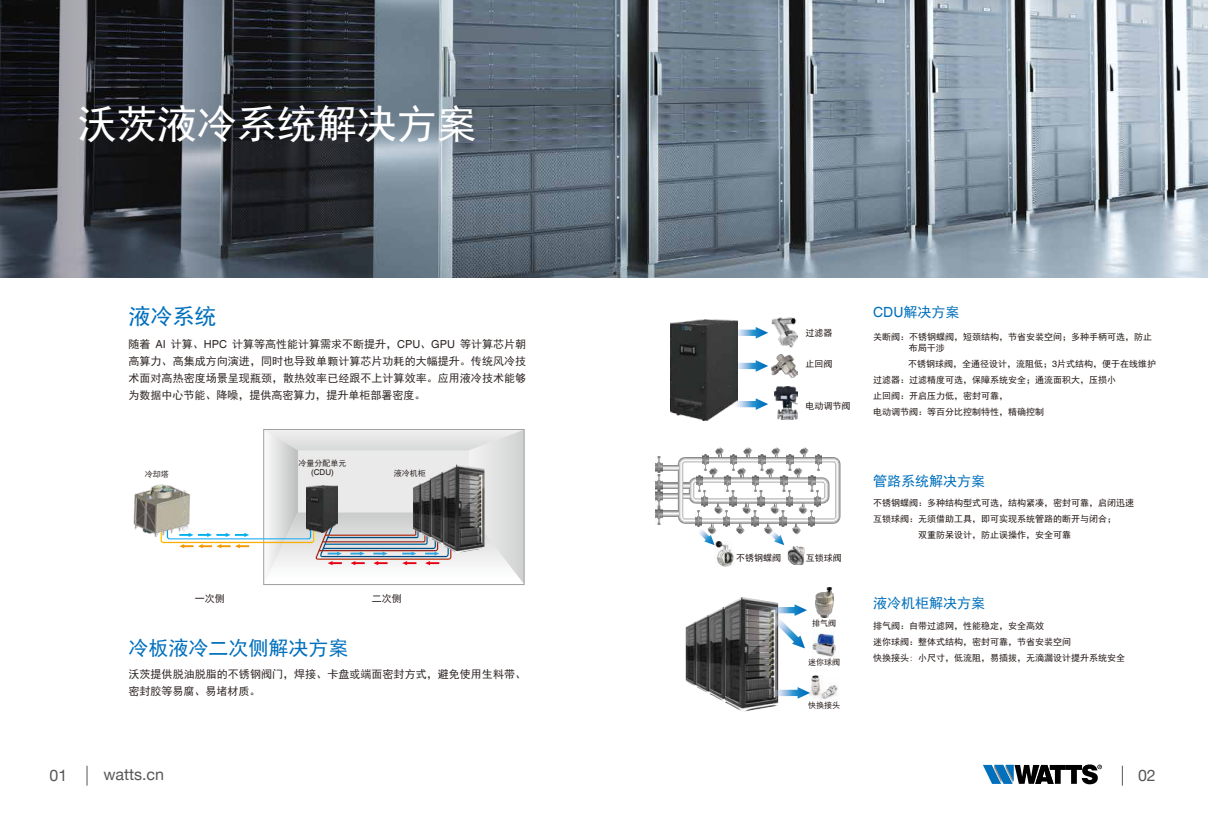
<style>
.page{position:relative;width:1208px;height:825px;background:#fff}
.page>*{position:absolute;margin:0;border:0;box-sizing:border-box;transform-origin:0 0}
.t1{font:40px "Sim Hei";color:#fff}
.t2{font:22px "Sim Hei";color:#0070bd}
.t3{font:20px "Sim Hei";color:#0070bd}
.t4{font:16px "Helvetica Neue LT";letter-spacing:-.01em;color:#595757}
.t5{font:14px "Sim Hei";color:#0070bd}
.t6{font:11px/17px "Sim Hei";letter-spacing:.005em;color:#2f2725;text-align:justify}
.t7{font:10px "Sim Hei";color:#2f2725}
.t8{font:9px/16px "Sim Hei";color:#221815}
.t9{font:8px "Sim Hei";color:#2f2725}
.t10{font:8px "Sim Hei";color:#221815}
.t11{font:8px "Helvetica";color:#221815}
.s1{font-family:"Helvetica"}
</style>
<div class="page">
<img style="left:812px;top:630px;width:24px;height:27px">
<img style="left:810px;top:675px;width:28px;height:24px">
<img style="left:352px;top:0;width:856px;height:277px">
<svg style="left:0;top:0;width:352px;height:277px;background:#34383f"></svg>
<svg style="left:983px;top:764px;width:119px;height:20px"></svg>
<svg style="left:87px;top:766px;width:1px;height:20px"></svg>
<svg style="left:160px;top:429px;width:364px;height:156px"></svg>
<img style="left:413px;top:483px;width:8px;height:50px">
<img style="left:421px;top:478px;width:10px;height:60px">
<img style="left:431px;top:472px;width:12px;height:73px">
<img style="left:443px;top:464px;width:41px;height:89px">
<img style="left:686px;top:621px;width:10px;height:65px">
<img style="left:696px;top:615px;width:13px;height:78px">
<img style="left:709px;top:607px;width:16px;height:94px">
<img style="left:725px;top:597px;width:53px;height:115px">
<svg style="left:767px;top:604px;width:40px;height:44px"></svg>
<svg style="left:737px;top:327px;width:31px;height:12px"></svg>
<svg style="left:737px;top:360px;width:31px;height:12px"></svg>
<svg style="left:737px;top:398px;width:31px;height:12px"></svg>
<svg style="left:770px;top:687px;width:40px;height:12px"></svg>
<img style="left:815px;top:588px;width:18px;height:30px">
<img style="left:133px;top:483px;width:57px;height:54px">
<img style="left:771px;top:318px;width:26px;height:30px">
<img style="left:771px;top:354px;width:26px;height:23px">
<img style="left:775px;top:387px;width:22px;height:33px">
<img style="left:306px;top:486px;width:31px;height:47px">
<img style="left:670px;top:320px;width:67px;height:101px">
<img style="left:715px;top:545px;width:19px;height:21px">
<svg style="left:662px;top:511px;width:14px;height:5px"></svg>
<img style="left:656px;top:475px;width:6px;height:49px">
<svg style="left:662px;top:465px;width:14px;height:5px"></svg>
<img style="left:656px;top:457px;width:6px;height:16px">
<svg style="left:660px;top:483px;width:16px;height:5px"></svg>
<svg style="left:660px;top:493px;width:16px;height:6px"></svg>
<img style="left:788px;top:546px;width:16px;height:19px">
<svg style="left:676px;top:447px;width:164px;height:98px"></svg>
<svg style="left:1122px;top:766px;width:1px;height:20px"></svg>
<h1 class="t1" style="left:77px;top:103px;width:401px">沃茨液冷系统解决方案</h1>
<h2 class="t2" style="left:128px;top:305px;width:89px">液冷系统</h2>
<p class="t6" style="left:128px;top:335px;width:399px">随着 <span class="s1">AI</span> 计算、<span class="s1">HPC</span> 计算等高性能计算需求不断提升，<span class="s1">CPU</span>、<span class="s1">GPU</span> 等计算芯片朝高算力、高集成方向演进，同时也导致单颗计算芯片功耗的大幅提升。传统风冷技术面对高热密度场景呈现瓶颈，散热效率已经跟不上计算效率。应用液冷技术能够为数据中心节能、降噪，提供高密算力，提升单柜部署密度。</p>
<p class="t9" style="left:298px;top:459px;width:49px">冷量分配单元</p>
<p class="t9" style="left:145px;top:471px;width:25px">冷却塔</p>
<p class="t11" style="left:311px;top:468px;width:24px">(CDU)</p>
<p class="t9" style="left:394px;top:469px;width:33px">液冷机柜</p>
<p class="t7" style="left:195px;top:593px;width:31px">一次侧</p>
<p class="t7" style="left:372px;top:593px;width:31px">二次侧</p>
<h3 class="t3" style="left:128px;top:638px;width:221px">冷板液冷二次侧解决方案</h3>
<p class="t6" style="left:128px;top:666px;width:399px">沃茨提供脱油脱脂的不锈钢阀门，焊接、卡盘或端面密封方式，避免使用生料带、密封胶等易腐、易堵材质。</p>
<h3 class="t4" style="left:50px;top:766px;width:19px">01</h3>
<h3 class="t4" style="left:103px;top:765px;width:62px">watts.cn</h3>
<p class="t8" style="left:805px;top:325px;width:28px">过滤器</p>
<p class="t8" style="left:805px;top:356px;width:28px">止回阀</p>
<p class="t8" style="left:805px;top:398px;width:46px">电动调节阀</p>
<p class="t8" style="left:736px;top:549px;width:46px">不锈钢蝶阀</p>
<p class="t8" style="left:806px;top:549px;width:37px">互锁球阀</p>
<p class="t10" style="left:812px;top:619px;width:25px">排气阀</p>
<p class="t10" style="left:808px;top:658px;width:33px">迷你球阀</p>
<p class="t10" style="left:808px;top:701px;width:33px">快换接头</p>
<h3 class="t5" style="left:873px;top:305px;width:88px"><span class="s1">CDU</span>解决方案</h3>
<p class="t8" style="left:908px;top:331px;width:245px;line-height:11px;text-indent:-35px">关断阀：不锈钢蝶阀，短颈结构，节省安装空间；多种手柄可选，防止布局干涉</p>
<p class="t8" style="left:873px;top:356px;width:285px;text-indent:35px">不锈钢球阀，全通径设计，流阻低；<span class="s1">3</span>片式结构，便于在线维护过滤器：过滤精度可选，保障系统安全；通流面积大，压损小<br>止回阀：开启压力低，密封可靠，<br>电动调节阀：等百分比控制特性，精确控制</p>
<h3 class="t5" style="left:873px;top:474px;width:113px">管路系统解决方案</h3>
<p class="t8" style="left:873px;top:495px;width:262px">不锈钢蝶阀：多种结构型式可选，结构紧凑，密封可靠，启闭迅速</p>
<p class="t8" style="left:873px;top:511px;width:244px">互锁球阀：无须借助工具，即可实现系统管路的断开与闭合；</p>
<p class="t8" style="left:918px;top:527px;width:154px">双重防呆设计，防止误操作，安全可靠</p>
<h3 class="t5" style="left:873px;top:596px;width:113px">液冷机柜解决方案</h3>
<p class="t8" style="left:873px;top:618px;width:253px">排气阀：自带过滤网，性能稳定，安全高效<br>迷你球阀：整体式结构，密封可靠，节省安装空间<br>快换接头: 小尺寸，低流阻，易插拔，无滴漏设计提升系统安全</p>
<h3 class="t4" style="left:1138px;top:766px;width:19px">02</h3>
</div>
